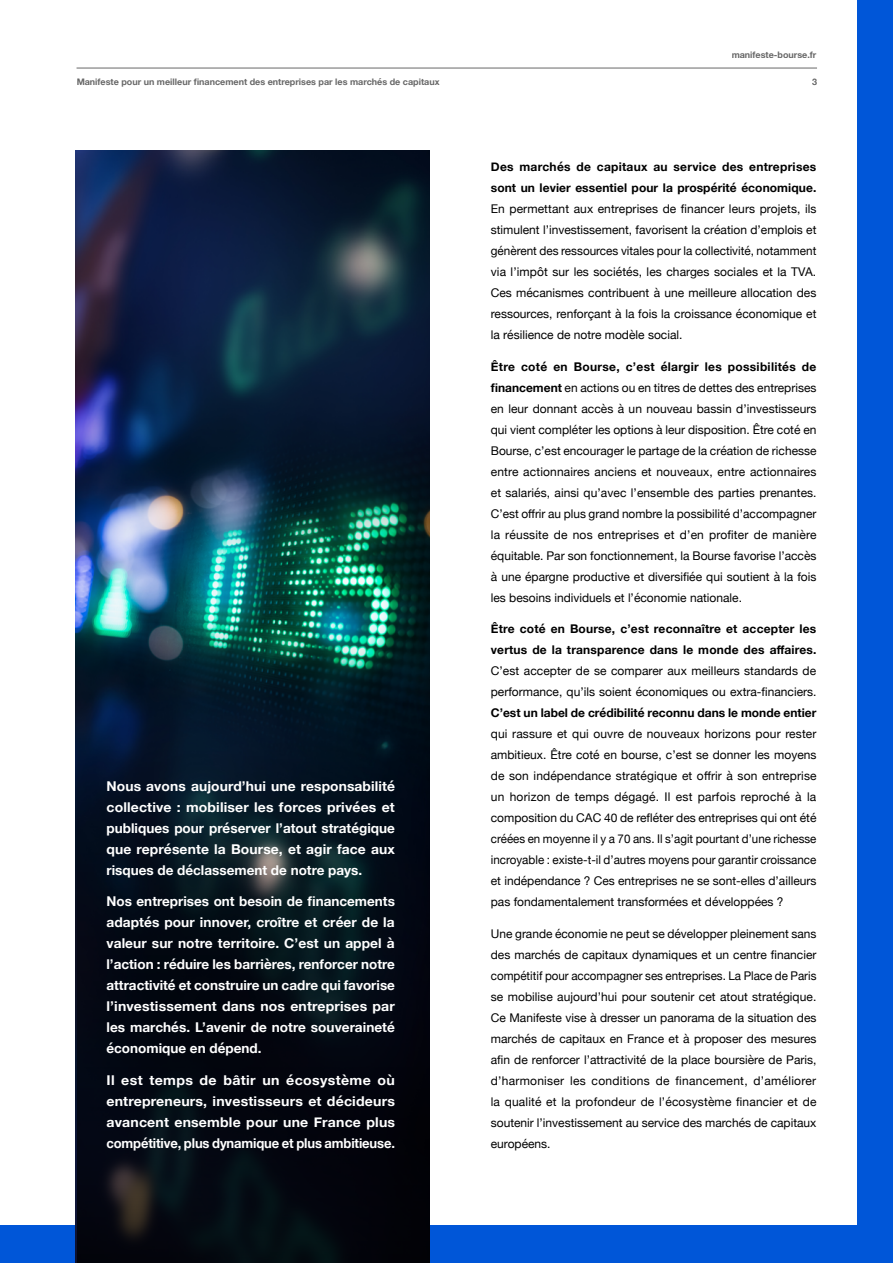
<style>
.page{position:relative;width:893px;height:1263px;background:#0056d8}
.page>*{position:absolute;margin:0;border:0;box-sizing:border-box;transform-origin:0 0}
.t1{font:700 13.5px/21px "Helvetica Neue";color:#fff;text-align:justify}
.t2{font:700 13.5px/21px "Helvetica Neue";color:#fff;text-align:justify;scale:1.05 1}
.t3{font:12px/21px "Helvetica Neue";color:#000;text-align:justify}
.t4{font:700 12px/21px "Helvetica Neue";letter-spacing:.015em;color:#000}
.t5{font:700 9px "Helvetica Neue";color:#000}
.s1{font-weight:700}
</style>
<div class="page">
<div style="left:0;top:0;width:857px;height:1225px;background:#fff"></div>
<img style="left:75px;top:150px;width:354px;height:1113px">
<svg style="left:77px;top:623px;width:352px;height:640px;background:#05131d"></svg>
<hr style="left:77px;top:68px;width:740px;height:1px;background:#000">
<p class="t5" style="left:732px;top:47px;width:86px">manifeste-bourse.fr</p>
<p class="t5" style="left:77px;top:75px;width:364px">Manifeste pour un meilleur financement des entreprises par les marchés de capitaux</p>
<p class="t5" style="left:812px;top:75px;width:7px">3</p>
<p class="t1" style="left:106px;top:776px;width:290px">Nous avons aujourd’hui une responsabilité collective : mobiliser les forces privées et publiques pour préserver l’atout stratégique que représente la Bourse, et agir face aux risques de déclassement de notre pays.</p>
<p class="t1" style="left:106px;top:891px;width:290px">Nos entreprises ont besoin de financements adaptés pour innover, croître et créer de la valeur sur notre territoire. C’est un appel à l’action : réduire les barrières, renforcer notre attractivité et construire un cadre qui favorise l’investissement dans nos entreprises par les marchés. L’avenir de notre souveraineté économique en dépend.</p>
<p class="t2" style="left:106px;top:1070px;width:276px">Il est temps de bâtir un écosystème où entrepreneurs, investisseurs et décideurs avancent ensemble pour une France plus compétitive, plus dynamique et plus ambitieuse.</p>
<p class="t4" style="left:491px;top:157px;width:327px">Des marchés de capitaux au service des entreprises sont un levier essentiel pour la prospérité économique.</p>
<p class="t3" style="left:491px;top:199px;width:327px">En permettant aux entreprises de financer leurs projets, ils stimulent l’investissement, favorisent la création d’emplois et génèrent des ressources vitales pour la collectivité, notamment via l’impôt sur les sociétés, les charges sociales et la TVA.<br>Ces mécanismes contribuent à une meilleure allocation des ressources, renforçant à la fois la croissance économique et la résilience de notre modèle social.</p>
<p class="t3" style="left:491px;top:356px;width:327px"><span class="s1">Être coté en Bourse, c’est élargir les possibilités de financement</span> en actions ou en titres de dettes des entreprises en leur donnant accès à un nouveau bassin d’investisseurs qui vient compléter les options à leur disposition. Être coté en Bourse, c’est encourager le partage de la création de richesse entre actionnaires anciens et nouveaux, entre actionnaires et salariés, ainsi qu’avec l’ensemble des parties prenantes.<br>C’est offrir au plus grand nombre la possibilité d’accompagner la réussite de nos entreprises et d’en profiter de manière équitable. Par son fonctionnement, la Bourse favorise l’accès à une épargne productive et diversifiée qui soutient à la fois les besoins individuels et l’économie nationale.</p>
<p class="t4" style="left:491px;top:619px;width:327px">Être coté en Bourse, c’est reconnaître et accepter les vertus de la transparence dans le monde des affaires.</p>
<p class="t3" style="left:491px;top:661px;width:327px">C’est accepter de se comparer aux meilleurs standards de performance, qu’ils soient économiques ou extra-financiers.</p>
<p class="t4" style="left:491px;top:703px;width:327px">C’est un label de crédibilité reconnu dans le monde entier</p>
<p class="t3" style="left:491px;top:724px;width:327px">qui rassure et qui ouvre de nouveaux horizons pour rester ambitieux. Être coté en bourse, c’est se donner les moyens de son indépendance stratégique et offrir à son entreprise un horizon de temps dégagé. Il est parfois reproché à la composition du CAC 40 de refléter des entreprises qui ont été créées en moyenne il y a 70 ans. Il s’agit pourtant d’une richesse incroyable : existe-t-il d’autres moyens pour garantir croissance et indépendance ? Ces entreprises ne se sont-elles d’ailleurs pas fondamentalement transformées et développées ?</p>
<p class="t3" style="left:491px;top:923px;width:327px">Une grande économie ne peut se développer pleinement sans des marchés de capitaux dynamiques et un centre financier compétitif pour accompagner ses entreprises. La Place de Paris se mobilise aujourd’hui pour soutenir cet atout stratégique.<br>Ce Manifeste vise à dresser un panorama de la situation des marchés de capitaux en France et à proposer des mesures afin de renforcer l’attractivité de la place boursière de Paris, d’harmoniser les conditions de financement, d’améliorer la qualité et la profondeur de l’écosystème financier et de soutenir l’investissement au service des marchés de capitaux européens.</p>
</div>
